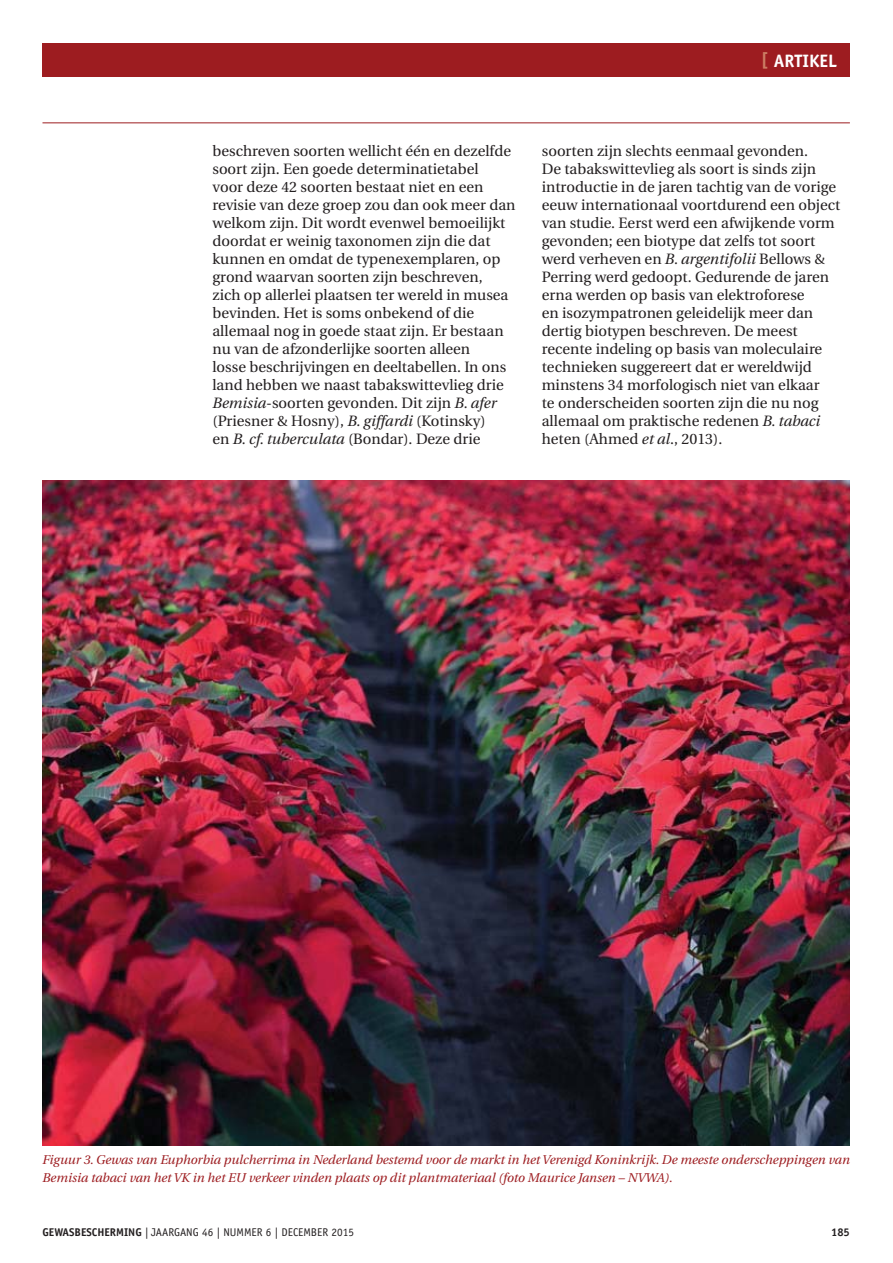
<style>
.page{position:relative;width:893px;height:1263px;background:#fff}
.page>*{position:absolute;margin:0;border:0;box-sizing:border-box;transform-origin:0 0}
.t1{font:700 18px "Officina Sans";color:#fff}
.t2{font:15px/18px "Utopia";color:#231f20}
.t3{font:italic 12.75px/18px "Utopia";color:#9d1c20}
.t4{font:11.25px "Officina Sans";color:#231f20}
.t5{font:700 11.25px "Officina Sans";color:#231f20}
.s1{color:#cb7c63}
.s2{font-style:italic}
.s3{font-weight:700}
</style>
<div class="page">
<div style="left:42px;top:43px;width:808px;height:34px;background:#9d1c20"></div>
<hr style="left:42px;top:122px;width:808px;height:1px;background:#9d1c20">
<img style="left:42px;top:480px;width:808px;height:666px">
<p class="t1" style="left:761px;top:54px;width:78px"><span class="s1">[</span> ARTIKEL</p>
<p class="t2" style="left:212px;top:144px;width:304px">beschreven soorten wellicht één en dezelfde soort zijn. Een goede determinatietabel<br>voor deze 42 soorten bestaat niet en een revisie van deze groep zou dan ook meer dan welkom zijn. Dit wordt evenwel bemoeilijkt doordat er weinig taxonomen zijn die dat kunnen en omdat de typenexemplaren, op grond waarvan soorten zijn beschreven,<br>zich op allerlei plaatsen ter wereld in musea bevinden. Het is soms onbekend of die allemaal nog in goede staat zijn. Er bestaan nu van de afzonderlijke soorten alleen<br>losse beschrijvingen en deeltabellen. In ons land hebben we naast tabakswittevlieg drie <span class="s2">Bemisia</span>-soorten gevonden. Dit zijn <span class="s2">B. afer </span>(Priesner &amp; Hosny), <span class="s2">B. giffardi</span> (Kotinsky)<br>en <span class="s2">B. cf. tuberculata</span> (Bondar). Deze drie</p>
<p class="t2" style="left:542px;top:144px;width:300px">soorten zijn slechts eenmaal gevonden.<br>De tabakswittevlieg als soort is sinds zijn introductie in de jaren tachtig van de vorige eeuw internationaal voortdurend een object van studie. Eerst werd een afwijkende vorm gevonden; een biotype dat zelfs tot soort werd verheven en <span class="s2">B. argentifolii</span> Bellows &amp; Perring werd gedoopt. Gedurende de jaren erna werden op basis van elektroforese<br>en isozympatronen geleidelijk meer dan dertig biotypen beschreven. De meest recente indeling op basis van moleculaire technieken suggereert dat er wereldwijd minstens 34 morfologisch niet van elkaar<br>te onderscheiden soorten zijn die nu nog allemaal om praktische redenen <span class="s2">B. tabaci </span>heten (Ahmed <span class="s2">et al</span>., 2013).</p>
<p class="t3" style="left:42px;top:1151px;width:809px">Figuur 3. Gewas van Euphorbia pulcherrima in Nederland bestemd voor de markt in het Verenigd Koninkrijk. De meeste onderscheppingen van<br>Bemisia tabaci van het VK in het EU verkeer vinden plaats op dit plantmateriaal (foto Maurice Jansen – NVWA).</p>
<p class="t4" style="left:42px;top:1227px;width:313px"><span class="s3">GEWASBESCHERMING</span> | JAARGANG 46 | NUMMER 6 | DECEMBER 2015</p>
<p class="t5" style="left:831px;top:1227px;width:20px">185</p>
</div>
